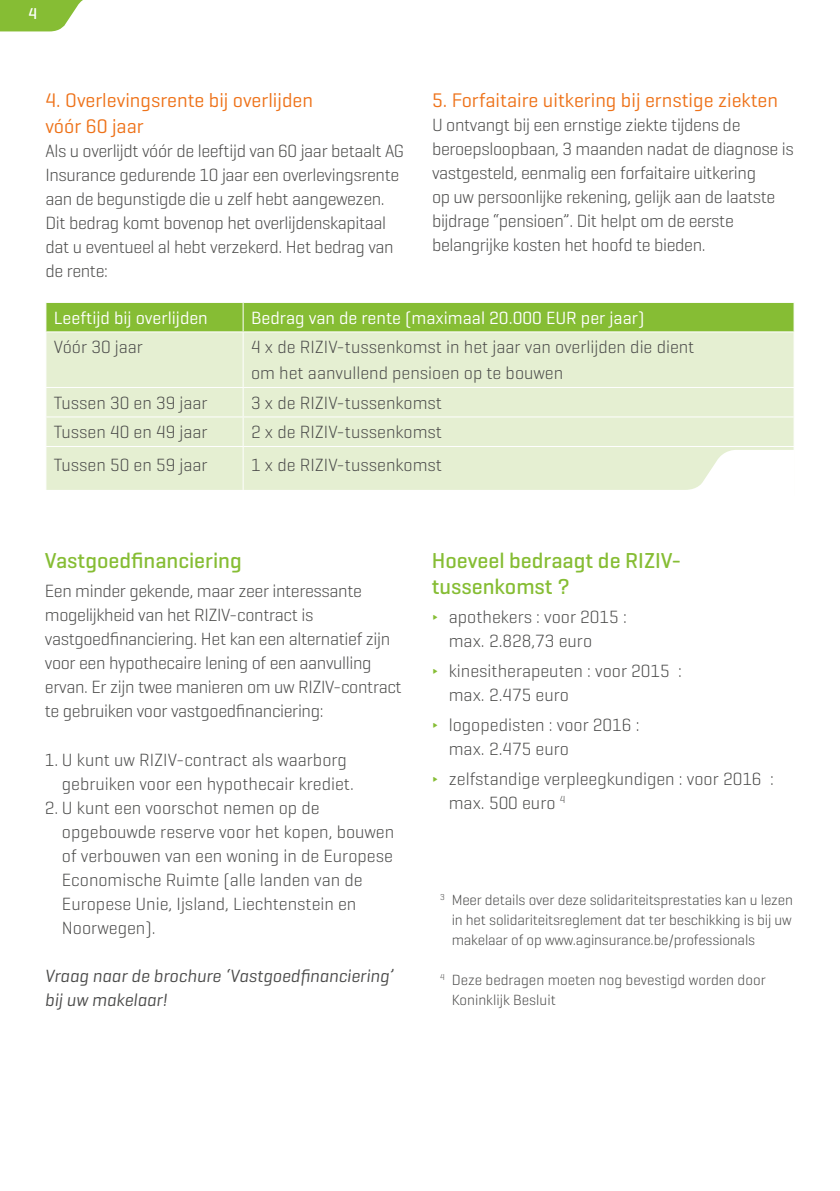
<style>
.page{position:relative;width:840px;height:1191px;background:#fff}
.page>*{position:absolute;margin:0;border:0;box-sizing:border-box;transform-origin:0 0}
.t1{font:500 22px/26px "Geogrotesque";color:#86bd34}
.t2{font:20px/26px "Geogrotesque";color:#ee7219}
.t3{font:300 18px/24px "Geogrotesque";letter-spacing:-.02em;color:#4a4a49}
.t4{font:300 18px/24px "Geogrotesque";color:#4a4a49}
.t5{font:18px "Geogrotesque";color:#fff}
.t6{font:italic 18px/24px "Geogrotesque";color:#4a4a49}
.t7{font:500 16px "Geogrotesque";color:#fff}
.t8{font:300 15px/20px "Geogrotesque";letter-spacing:-.005em;color:#4a4a49;text-align:justify}
.s1{color:#86bd34}
</style>
<div class="page">
<svg style="left:0;top:0;width:83px;height:31px;background:#97c651"></svg>
<div style="left:46px;top:332px;width:747px;height:117px;background:#e5efd2"></div>
<div style="left:46px;top:302px;width:748px;height:29px;background:#86bd34"></div>
<hr style="left:242px;top:332px;width:1px;height:55px;background:#fff">
<hr style="left:45px;top:387px;width:198px;height:1px;background:#fff">
<hr style="left:243px;top:387px;width:551px;height:1px;background:#fff">
<hr style="left:45px;top:416px;width:198px;height:1px;background:#fff">
<hr style="left:243px;top:416px;width:551px;height:1px;background:#fff">
<svg style="left:242px;top:388px;width:1px;height:58px"></svg>
<svg style="left:793px;top:388px;width:1px;height:58px"></svg>
<hr style="left:45px;top:446px;width:198px;height:1px;background:#fff">
<hr style="left:243px;top:446px;width:551px;height:1px;background:#fff">
<hr style="left:242px;top:447px;width:1px;height:47px;background:#fff">
<svg style="left:46px;top:449px;width:748px;height:41px;background:#e7f0d7"></svg>
<p class="t7" style="left:28px;top:4px;width:10px">4</p>
<p class="t2" style="left:45px;top:87px;width:269px">4. Overlevingsrente bij overlijden vóór 60 jaar</p>
<p class="t3" style="left:45px;top:138px;width:360px">Als u overlijdt vóór de leeftijd van 60 jaar betaalt AG Insurance gedurende 10 jaar een overlevingsrente aan de begunstigde die u zelf hebt aangewezen.<br>Dit bedrag komt bovenop het overlijdenskapitaal dat u eventueel al hebt verzekerd. Het bedrag van de rente:</p>
<p class="t2" style="left:432px;top:87px;width:347px">5. Forfaitaire uitkering bij ernstige ziekten</p>
<p class="t3" style="left:432px;top:112px;width:363px">U ontvangt bij een ernstige ziekte tijdens de beroepsloopbaan, 3 maanden nadat de diagnose is vastgesteld, eenmalig een forfaitaire uitkering<br>op uw persoonlijke rekening, gelijk aan de laatste bijdrage “pensioen”. Dit helpt om de eerste belangrijke kosten het hoofd te bieden.</p>
<p class="t5" style="left:54px;top:306px;width:155px">Leeftijd bij overlijden</p>
<p class="t5" style="left:251px;top:306px;width:394px">Bedrag van de rente (maximaal 20.000 EUR per jaar)</p>
<p class="t4" style="left:54px;top:335px;width:91px">Vóór 30 jaar</p>
<p class="t4" style="left:251px;top:334px;width:444px;line-height:26px">4 x de RIZIV-tussenkomst in het jaar van overlijden die dient om het aanvullend pensioen op te bouwen</p>
<p class="t4" style="left:54px;top:390px;width:155px">Tussen 30 en 39 jaar</p>
<p class="t4" style="left:251px;top:390px;width:192px">3 x de RIZIV-tussenkomst</p>
<p class="t4" style="left:54px;top:420px;width:155px">Tussen 40 en 49 jaar</p>
<p class="t4" style="left:251px;top:420px;width:192px">2 x de RIZIV-tussenkomst</p>
<p class="t4" style="left:54px;top:452px;width:155px">Tussen 50 en 59 jaar</p>
<p class="t4" style="left:251px;top:452px;width:192px">1 x de RIZIV-tussenkomst</p>
<p class="t1" style="left:45px;top:547px;width:198px">Vastgoedfinanciering</p>
<p class="t3" style="left:45px;top:579px;width:358px">Een minder gekende, maar zeer interessante mogelijkheid van het RIZIV-contract is vastgoedfinanciering. Het kan een alternatief zijn voor een hypothecaire lening of een aanvulling ervan. Er zijn twee manieren om uw RIZIV-contract te gebruiken voor vastgoedfinanciering:</p>
<p class="t4" style="left:62px;top:747px;width:293px;text-indent:-17px">1. U kunt uw RIZIV-contract als waarborg gebruiken voor een hypothecair krediet.</p>
<p class="t4" style="left:62px;top:795px;width:333px;text-indent:-17px">2. U kunt een voorschot nemen op de opgebouwde reserve voor het kopen, bouwen of verbouwen van een woning in de Europese Economische Ruimte (alle landen van de Europese Unie, Ijsland, Liechtenstein en Noorwegen).</p>
<p class="t6" style="left:45px;top:963px;width:350px">Vraag naar de brochure ‘Vastgoedfinanciering’ bij uw makelaar!</p>
<p class="t1" style="left:431px;top:547px;width:251px">Hoeveel bedraagt de RIZIV&shy;tussenkomst ?</p>
<p class="t4" style="left:448px;top:605px;width:179px;text-indent:-17px"><span class="s1">∂</span> apothekers : voor 2015 : max. 2.828,73 euro</p>
<p class="t4" style="left:448px;top:658px;width:235px;text-indent:-17px"><span class="s1">∂</span> kinesitherapeuten : voor 2015 : max. 2.475 euro</p>
<p class="t4" style="left:448px;top:712px;width:192px;text-indent:-17px"><span class="s1">∂</span> logopedisten : voor 2016 : max. 2.475 euro</p>
<p class="t4" style="left:448px;top:766px;width:326px;text-indent:-17px"><span class="s1">∂</span> zelfstandige verpleegkundigen : voor 2016 : max. 500 euro <sup>4</sup></p>
<p class="t8" style="left:451px;top:889px;width:342px;text-indent:-11px"><sup>3</sup> Meer details over deze solidariteitsprestaties kan u lezen in het solidariteitsreglement dat ter beschikking is bij uw makelaar of op www.aginsurance.be/professionals</p>
<p class="t8" style="left:451px;top:969px;width:315px;text-indent:-11px"><sup>4</sup> Deze bedragen moeten nog bevestigd worden door<br>Koninklijk Besluit</p>
</div>
